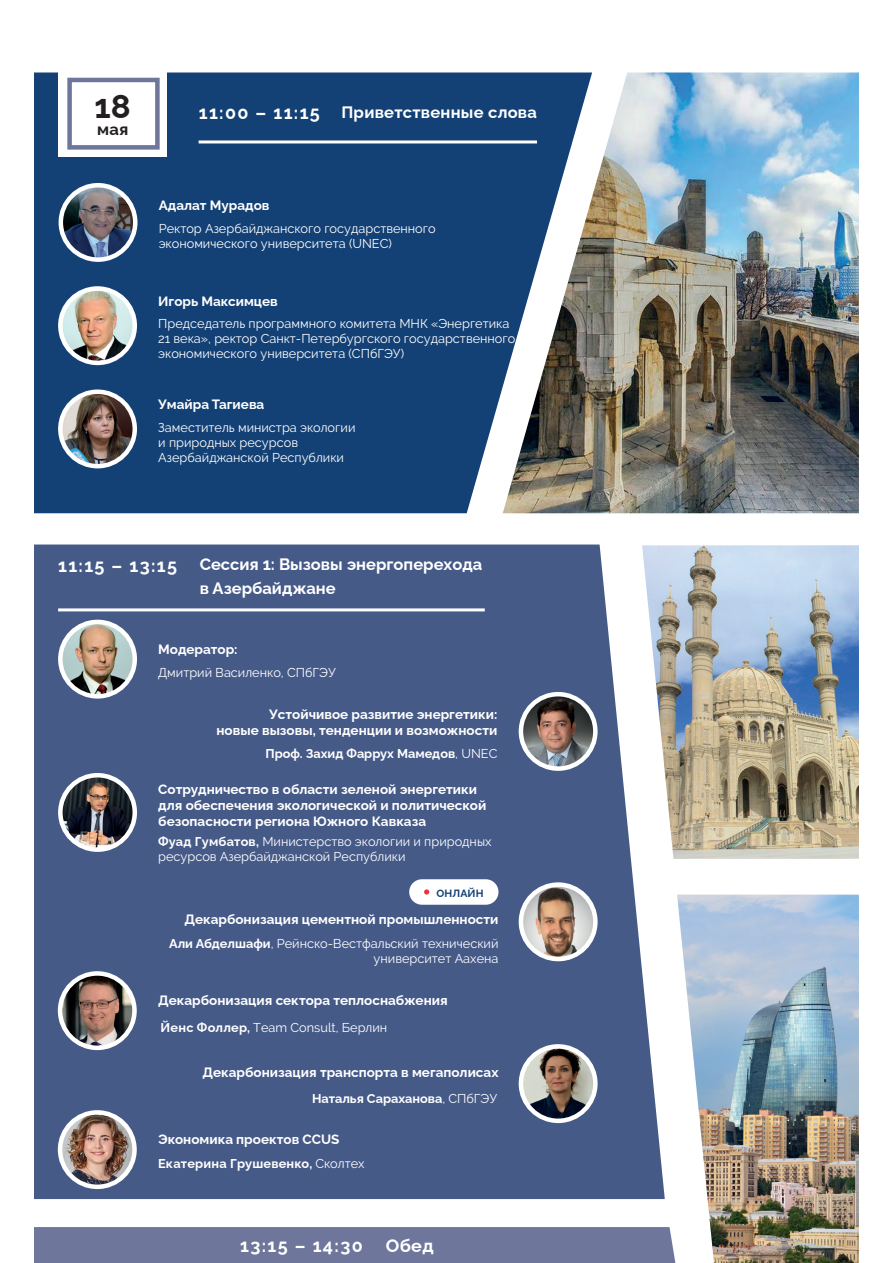
<style>
.page{position:relative;width:893px;height:1263px;background:#fff}
.page>*{position:absolute;margin:0;border:0;box-sizing:border-box;transform-origin:0 0}
.t1{font:700 33px "Raleway";color:#231f20}
.t2{font:700 18px "Raleway";letter-spacing:.075em;color:#fff}
.t3{font:700 16.5px/24px "Raleway";color:#fff}
.t4{font:700 16.5px "Raleway";color:#231f20}
.t5{font:700 13.5px/16.2px "Raleway";color:#fff}
.t6{font:12.75px/15px "Raleway";color:#fff}
.t7{font:700 12.75px "Raleway";color:#fff}
.t8{font:700 10.5px "Raleway";letter-spacing:.015em;color:#144175}
.s1{font-weight:400}
.s2{font-weight:700}
</style>
<div class="page">
<div style="left:34px;top:72px;width:469px;height:441px;background:#144175"></div>
<div style="left:34px;top:544px;width:631px;height:655px;background:#465a88"></div>
<div style="left:34px;top:1227px;width:641px;height:36px;background:#6e769c"></div>
<img style="left:60px;top:288px;width:75px;height:75px;border-radius:37px">
<div style="left:58px;top:286px;width:79px;height:79px;border:4px solid #fff;border-radius:50%"></div>
<img style="left:61px;top:185px;width:74px;height:75px;border-radius:37px">
<div style="left:59px;top:183px;width:78px;height:79px;border:4px solid #fff;border-radius:50%"></div>
<img style="left:60px;top:392px;width:75px;height:73px">
<div style="left:58px;top:389px;width:79px;height:79px;border:4px solid #fff;border-radius:50%"></div>
<img style="left:60px;top:973px;width:73px;height:75px">
<div style="left:58px;top:971px;width:79px;height:79px;border:4px solid #fff;border-radius:50%"></div>
<img style="left:60px;top:1112px;width:74px;height:75px;border-radius:37px">
<div style="left:58px;top:1110px;width:79px;height:79px;border:4px solid #fff;border-radius:50%"></div>
<img style="left:521px;top:1046px;width:73px;height:75px">
<div style="left:519px;top:1044px;width:79px;height:79px;border:4px solid #fff;border-radius:50%"></div>
<hr style="left:199px;top:140px;width:338px;height:3px;background:#fff">
<hr style="left:58px;top:608px;width:427px;height:3px;background:#fff">
<img style="left:60px;top:622px;width:75px;height:74px;border-radius:37px">
<div style="left:58px;top:620px;width:79px;height:79px;border:4px solid #fff;border-radius:50%"></div>
<img style="left:60px;top:775px;width:75px;height:75px;border-radius:37px">
<div style="left:58px;top:773px;width:79px;height:79px;border:4px solid #fff;border-radius:50%"></div>
<div style="left:59px;top:69px;width:108px;height:88px;background:#fff"></div>
<div style="left:67px;top:78px;width:93px;height:72px;border:4px solid #6e769c"></div>
<img style="left:503px;top:72px;width:356px;height:441px">
<img style="left:642px;top:545px;width:217px;height:314px">
<img style="left:677px;top:894px;width:182px;height:369px">
<img style="left:523px;top:885px;width:71px;height:74px">
<div style="left:519px;top:882px;width:79px;height:79px;border:4px solid #fff;border-radius:50%"></div>
<div style="left:409px;top:879px;width:89px;height:26px;background:#fff;border-radius:13px"></div>
<svg style="left:424px;top:889px;width:5px;height:6px"></svg>
<img style="left:521px;top:694px;width:74px;height:75px;border-radius:37px">
<div style="left:519px;top:692px;width:79px;height:79px;border:4px solid #fff;border-radius:50%"></div>
<h1 class="t1" style="left:95px;top:80px;width:38px">18</h1>
<p class="t4" style="left:97px;top:116px;width:33px">мая</p>
<h2 class="t2" style="left:199px;top:99px;width:123px">11:00 – 11:15</h2>
<p class="t3" style="left:341px;top:98px;width:197px">Приветственные слова</p>
<p class="t5" style="left:159px;top:196px;width:112px">Адалат Мурадов</p>
<p class="t6" style="left:159px;top:221px;width:278px">Ректор Азербайджанского государственного экономического университета (UNEC)</p>
<p class="t5" style="left:158px;top:291px;width:121px">Игорь Максимцев</p>
<p class="t6" style="left:158px;top:316px;width:359px">Председатель программного комитета МНК «Энергетика<br>21 века», ректор Санкт-Петербургского государственного экономического университета (СПбГЭУ)</p>
<p class="t5" style="left:158px;top:395px;width:108px">Умайра Тагиева</p>
<p class="t6" style="left:158px;top:420px;width:199px">Заместитель министра экологии и природных ресурсов<br>Азербайджанской Республики</p>
<h2 class="t2" style="left:58px;top:551px;width:121px">11:15 – 13:15</h2>
<p class="t3" style="left:200px;top:551px;width:284px">Сессия 1: Вызовы энергоперехода в Азербайджане</p>
<p class="t5" style="left:158px;top:640px;width:81px">Модератор:</p>
<p class="t6" style="left:158px;top:665px;width:179px">Дмитрий Василенко, СПбГЭУ</p>
<p class="t5" style="left:216px;top:704px;width:282px;text-align:right">Устойчивое развитие энергетики:<br>новые вызовы, тенденции и возможности</p>
<p class="t7" style="left:265px;top:743px;width:233px">Проф. Захид Фаррух Мамедов<span class="s1">, UNEC</span></p>
<p class="t5" style="left:158px;top:779px;width:329px">Сотрудничество в области зеленой энергетики для обеспечения экологической и политической безопасности региона Южного Кавказа</p>
<p class="t6" style="left:158px;top:834px;width:335px"><span class="s2">Фуад Гумбатов,</span> Министерство экологии и природных ресурсов Азербайджанской Республики</p>
<p class="t8" style="left:436px;top:885px;width:49px">ОНЛАЙН</p>
<p class="t5" style="left:184px;top:910px;width:316px">Декарбонизация цементной промышленности</p>
<p class="t6" style="left:169px;top:936px;width:331px;text-align:right"><span class="s2">Али Абделшафи</span>, Рейнско-Вестфальский технический университет Аахена</p>
<p class="t5" style="left:158px;top:990px;width:291px">Декарбонизация сектора теплоснабжения</p>
<p class="t6" style="left:161px;top:1020px;width:228px"><span class="s2">Йенс Фоллер,</span> Team Consult, Берлин</p>
<p class="t5" style="left:203px;top:1063px;width:297px">Декарбонизация транспорта в мегаполисах</p>
<p class="t7" style="left:312px;top:1088px;width:187px">Наталья Сараханова<span class="s1">, СПбГЭУ</span></p>
<p class="t5" style="left:158px;top:1129px;width:183px">Экономика проектов CCUS</p>
<p class="t7" style="left:158px;top:1153px;width:208px">Екатерина Грушевенко, <span class="s1">Сколтех</span></p>
<h2 class="t2" style="left:240px;top:1232px;width:124px">13:15 – 14:30</h2>
<h2 class="t2" style="left:386px;top:1232px;width:49px">Обед</h2>
</div>
